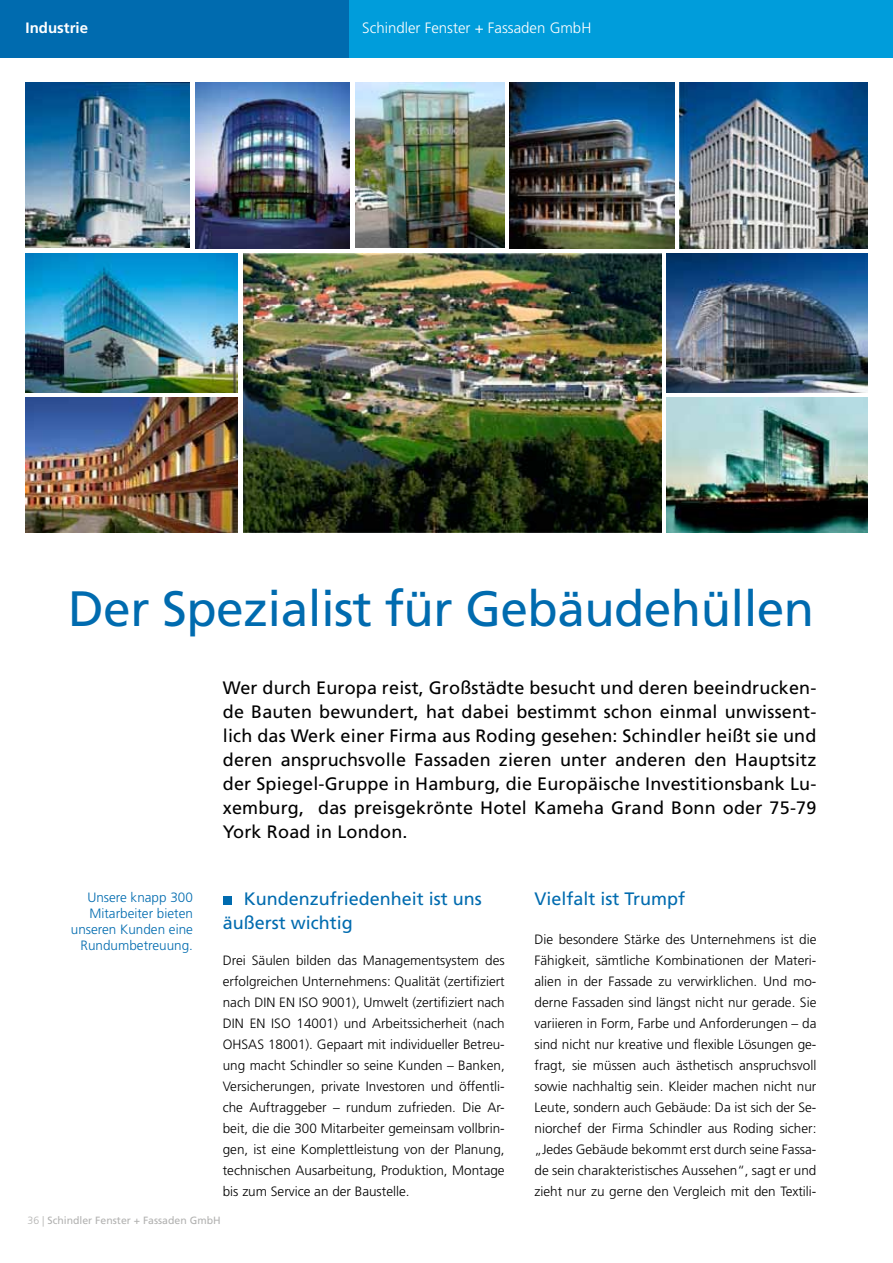
<style>
.page{position:relative;width:893px;height:1263px;background:#fff}
.page>*{position:absolute;margin:0;border:0;box-sizing:border-box;transform-origin:0 0}
.t1{font:49.65px "Frutiger LT Std";letter-spacing:-.01em;color:#006baf}
.t2{font:18px/24px "Frutiger LT Std";letter-spacing:.01em;color:#000;text-align:justify}
.t3{font:18px/24px "Frutiger LT Std";color:#006baf}
.t4{font:300 15px "Frutiger LT Std";color:#fff}
.t5{font:700 15px "Frutiger LT Std";color:#fff}
.t6{font:300 13.5px/21px "Frutiger LT Std";color:#000;text-align:justify}
.t7{font:300 13.5px/16.2px "Frutiger LT Std";color:#006baf;text-align:right}
.t8{font:10.5px "Frutiger LT Std";color:#b2b2b1}
.s1{font-weight:300}
</style>
<div class="page">
<div style="left:223px;top:896px;width:9px;height:9px;background:#006baf"></div>
<img style="left:26px;top:83px;width:164px;height:165px">
<img style="left:195px;top:83px;width:155px;height:166px">
<img style="left:356px;top:83px;width:148px;height:165px">
<img style="left:510px;top:83px;width:164px;height:165px">
<img style="left:680px;top:83px;width:188px;height:165px">
<img style="left:26px;top:253px;width:212px;height:139px">
<img style="left:26px;top:398px;width:212px;height:134px">
<img style="left:244px;top:253px;width:417px;height:279px">
<img style="left:667px;top:253px;width:201px;height:139px">
<img style="left:667px;top:398px;width:201px;height:134px">
<div style="left:0;top:0;width:350px;height:57px;background:#006baf"></div>
<div style="left:350px;top:0;width:543px;height:57px;background:#009ddb"></div>
<p class="t5" style="left:26px;top:18px;width:64px">Industrie</p>
<p class="t4" style="left:362px;top:19px;width:231px">Schindler Fenster + Fassaden GmbH</p>
<h1 class="t1" style="left:68px;top:579px;width:748px">Der Spezialist für Gebäudehüllen</h1>
<p class="t7" style="left:71px;top:889px;width:124px">Unsere knapp 300<br>Mitarbeiter bieten unseren Kunden eine<br>Rundumbetreuung.</p>
<p class="t2" style="left:223px;top:675px;width:595px">Wer durch Europa reist, Großstädte besucht und deren beeindrucken&shy;de Bauten bewundert, hat dabei bestimmt schon einmal unwissent&shy;lich das Werk einer Firma aus Roding gesehen: Schindler heißt sie und deren anspruchsvolle Fassaden zieren unter anderen den Hauptsitz der Spiegel-Gruppe in Hamburg, die Europäische Investitionsbank Lu&shy;xemburg, das preisgekrönte Hotel Kameha Grand Bonn oder 75-79<br>York Road in London.</p>
<h2 class="t3" style="left:223px;top:887px;width:261px;text-indent:21px">Kundenzufriedenheit ist uns äußerst wichtig</h2>
<p class="t6" style="left:223px;top:950px;width:283px">Drei Säulen bilden das Managementsystem des erfolgreichen Unternehmens: Qualität (zertifiziert nach DIN EN ISO 9001), Umwelt (zertifiziert nach DIN EN ISO 14001) und Arbeitssicherheit (nach OHSAS 18001). Gepaart mit individueller Betreu&shy;ung macht Schindler so seine Kunden – Banken, Versicherungen, private Investoren und öffentli&shy;che Auftraggeber – rundum zufrieden. Die Ar&shy;beit, die die 300 Mitarbeiter gemeinsam vollbrin&shy;gen, ist eine Komplettleistung von der Planung, technischen Ausarbeitung, Produktion, Montage bis zum Service an der Baustelle.</p>
<h2 class="t3" style="left:534px;top:887px;width:152px">Vielfalt ist Trumpf</h2>
<p class="t6" style="left:534px;top:929px;width:283px">Die besondere Stärke des Unternehmens ist die Fähigkeit, sämtliche Kombinationen der Materi&shy;alien in der Fassade zu verwirklichen. Und mo&shy;derne Fassaden sind längst nicht nur gerade. Sie variieren in Form, Farbe und Anforderungen – da sind nicht nur kreative und flexible Lösungen ge&shy;fragt, sie müssen auch ästhetisch anspruchsvoll sowie nachhaltig sein. Kleider machen nicht nur Leute, sondern auch Gebäude: Da ist sich der Se&shy;niorchef der Firma Schindler aus Roding sicher: „Jedes Gebäude bekommt erst durch seine Fassa&shy;de sein charakteristisches Aussehen“, sagt er und zieht nur zu gerne den Vergleich mit den Textili-</p>
<p class="t8" style="left:28px;top:1214px;width:195px"><span class="s1">36 |</span> Schindler Fenster + Fassaden GmbH</p>
</div>
